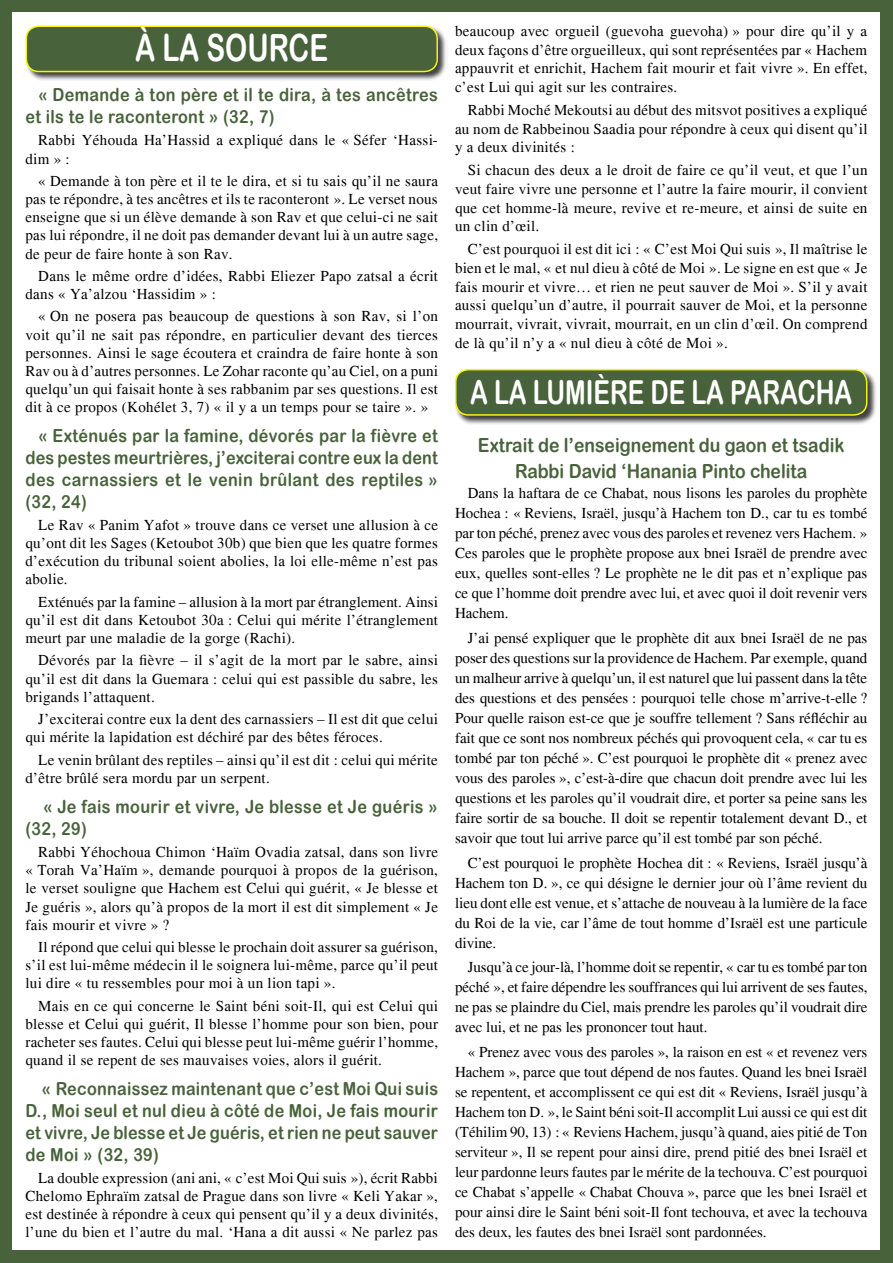
<style>
.page{position:relative;width:893px;height:1263px;background:#48623b}
.page>*{position:absolute;margin:0;border:0;box-sizing:border-box;transform-origin:0 0}
.Titre{font:37.5px "Arial Rounded MT Bold";color:#fff;scale:.75 1}
.Titre-2{font:33px "Arial Rounded MT Bold";color:#fff;scale:.75 1}
.Sous_titre_centre{font:19.5px/25.5px "Arial Rounded MT Bold";color:#48623b;text-align:center;scale:.9 1}
.Sous-titre{font:18px/21.8px "Arial Rounded MT Bold";letter-spacing:.02em;color:#48623b;scale:.9 1}
.Corp_de_texte_roman{font:15px/20.1px "Times New Roman";letter-spacing:.02em;color:#000;text-align:justify}
</style>
<div class="page">
<div style="left:13px;top:13px;width:867px;height:1237px;background:#fff"></div>
<div style="left:24px;top:24px;width:424px;height:58px;background:#000;opacity:.75"></div>
<svg style="left:25px;top:25px;width:414px;height:47px;background:#566d3b"></svg>
<div style="left:454px;top:368px;width:423px;height:57px;background:#000;opacity:.75"></div>
<svg style="left:454px;top:368px;width:414px;height:47px;background:#566e3e"></svg>
<p class="Titre" style="left:135px;top:25px;width:259px">À LA SOURCE</p>
<p class="Sous-titre" style="left:26px;top:84px;width:460px;text-indent:13px">« Demande à ton père et il te dira, à tes ancêtres et ils te le raconteront » (32, 7)</p>
<p class="Corp_de_texte_roman" style="left:26px;top:131px;width:414px;line-height:18.1px;text-indent:13px">Rabbi Yéhouda Ha’Hassid a expliqué dans le « Séfer ‘Hassi&shy;dim » :</p>
<p class="Corp_de_texte_roman" style="left:26px;top:172px;width:414px;line-height:18.1px;text-indent:13px">« Demande à ton père et il te le dira, et si tu sais qu’il ne saura pas te répondre, à tes ancêtres et ils te raconteront ». Le verset nous enseigne que si un élève demande à son Rav et que celui-ci ne sait pas lui répondre, il ne doit pas demander devant lui à un autre sage, de peur de faire honte à son Rav.</p>
<p class="Corp_de_texte_roman" style="left:26px;top:267px;width:414px;line-height:18.1px;text-indent:13px">Dans le même ordre d’idées, Rabbi Eliezer Papo zatsal a écrit dans « Ya’alzou ‘Hassidim » :</p>
<p class="Corp_de_texte_roman" style="left:26px;top:307px;width:414px;line-height:18.1px;text-indent:13px">« On ne posera pas beaucoup de questions à son Rav, si l’on voit qu’il ne sait pas répondre, en particulier devant des tierces personnes. Ainsi le sage écoutera et craindra de faire honte à son Rav ou à d’autres personnes. Le Zohar raconte qu’au Ciel, on a puni quelqu’un qui faisait honte à ses rabbanim par ses questions. Il est dit à ce propos (Kohélet 3, 7) « il y a un temps pour se taire ». »</p>
<p class="Sous-titre" style="left:26px;top:425px;width:460px;text-align:justify;text-indent:13px">« Exténués par la famine, dévorés par la fièvre et des pestes meurtrières, j’exciterai contre eux la dent des carnassiers et le venin brûlant des reptiles » (32, 24)</p>
<p class="Corp_de_texte_roman" style="left:26px;top:516px;width:414px;line-height:18.1px;text-indent:13px">Le Rav « Panim Yafot » trouve dans ce verset une allusion à ce qu’ont dit les Sages (Ketoubot 30b) que bien que les quatre formes d’exécution du tribunal soient abolies, la loi elle-même n’est pas abolie.</p>
<p class="Corp_de_texte_roman" style="left:26px;top:593px;width:414px;line-height:18.1px;text-indent:13px">Exténués par la famine – allusion à la mort par étranglement. Ainsi qu’il est dit dans Ketoubot 30a : Celui qui mérite l’étranglement meurt par une maladie de la gorge (Rachi).</p>
<p class="Corp_de_texte_roman" style="left:26px;top:651px;width:414px;line-height:18.1px;text-indent:13px">Dévorés par la fièvre – il s’agit de la mort par le sabre, ainsi qu’il est dit dans la Guemara : celui qui est passible du sabre, les brigands l’attaquent.</p>
<p class="Corp_de_texte_roman" style="left:26px;top:710px;width:414px;line-height:18.1px;text-indent:13px">J’exciterai contre eux la dent des carnassiers – Il est dit que celui qui mérite la lapidation est déchiré par des bêtes féroces.</p>
<p class="Corp_de_texte_roman" style="left:26px;top:750px;width:414px;line-height:18.1px;text-indent:13px">Le venin brûlant des reptiles – ainsi qu’il est dit : celui qui mérite d’être brûlé sera mordu par un serpent.</p>
<p class="Sous-titre" style="left:26px;top:795px;width:460px;text-indent:18px">« Je fais mourir et vivre, Je blesse et Je guéris » (32, 29)</p>
<p class="Corp_de_texte_roman" style="left:26px;top:843px;width:414px;line-height:18.1px;text-indent:13px">Rabbi Yéhochoua Chimon ‘Haïm Ovadia zatsal, dans son livre « Torah Va’Haïm », demande pourquoi à propos de la guérison, le verset souligne que Hachem est Celui qui guérit, « Je blesse et Je guéris », alors qu’à propos de la mort il est dit simplement « Je fais mourir et vivre » ?</p>
<p class="Corp_de_texte_roman" style="left:26px;top:938px;width:414px;line-height:18.1px;text-indent:13px">Il répond que celui qui blesse le prochain doit assurer sa guérison, s’il est lui-même médecin il le soignera lui-même, parce qu’il peut lui dire « tu ressembles pour moi à un lion tapi ».</p>
<p class="Corp_de_texte_roman" style="left:26px;top:996px;width:414px;line-height:18.1px;text-indent:13px">Mais en ce qui concerne le Saint béni soit-Il, qui est Celui qui blesse et Celui qui guérit, Il blesse l’homme pour son bien, pour racheter ses fautes. Celui qui blesse peut lui-même guérir l’homme, quand il se repent de ses mauvaises voies, alors il guérit.</p>
<p class="Sous-titre" style="left:26px;top:1078px;width:460px;text-align:justify;text-indent:16px">« Reconnaissez maintenant que c’est Moi Qui suis D., Moi seul et nul dieu à côté de Moi, Je fais mourir et vivre, Je blesse et Je guéris, et rien ne peut sauver de Moi » (32, 39)</p>
<p class="Corp_de_texte_roman" style="left:26px;top:1169px;width:414px;line-height:18.1px;text-indent:13px">La double expression (ani ani, « c’est Moi Qui suis »), écrit Rabbi Chelomo Ephraïm zatsal de Prague dans son livre « Keli Yakar », est destinée à répondre à ceux qui pensent qu’il y a deux divinités, l’une du bien et l’autre du mal. ‘Hana a dit aussi « Ne parlez pas</p>
<p class="Corp_de_texte_roman" style="left:455px;top:21px;width:414px;line-height:18.8px">beaucoup avec orgueil (guevoha guevoha) » pour dire qu’il y a deux façons d’être orgueilleux, qui sont représentées par « Hachem appauvrit et enrichit, Hachem fait mourir et fait vivre ». En effet, c’est Lui qui agit sur les contraires.</p>
<p class="Corp_de_texte_roman" style="left:455px;top:100px;width:414px;line-height:18.8px;text-indent:13px">Rabbi Moché Mekoutsi au début des mitsvot positives a expliqué au nom de Rabbeinou Saadia pour répondre à ceux qui disent qu’il y a deux divinités :</p>
<p class="Corp_de_texte_roman" style="left:455px;top:161px;width:414px;line-height:18.8px;text-indent:13px">Si chacun des deux a le droit de faire ce qu’il veut, et que l’un veut faire vivre une personne et l’autre la faire mourir, il convient que cet homme-là meure, revive et re-meure, et ainsi de suite en un clin d’œil.</p>
<p class="Corp_de_texte_roman" style="left:455px;top:240px;width:414px;line-height:18.8px;text-indent:13px">C’est pourquoi il est dit ici : « C’est Moi Qui suis », Il maîtrise le bien et le mal, « et nul dieu à côté de Moi ». Le signe en est que « Je fais mourir et vivre… et rien ne peut sauver de Moi ». S’il y avait aussi quelqu’un d’autre, il pourrait sauver de Moi, et la personne mourrait, vivrait, vivrait, mourrait, en un clin d’œil. On comprend de là qu’il n’y a « nul dieu à côté de Moi ».</p>
<p class="Titre-2" style="left:470px;top:373px;width:511px">A LA LUMIÈRE DE LA PARACHA</p>
<p class="Sous_titre_centre" style="left:478px;top:432px;width:409px">Extrait de l’enseignement du gaon et tsadik<br>Rabbi David ‘Hanania Pinto chelita</p>
<p class="Corp_de_texte_roman" style="left:455px;top:483px;width:414px;text-indent:13px">Dans la haftara de ce Chabat, nous lisons les paroles du prophète Hochea : « Reviens, Israël, jusqu’à Hachem ton D., car tu es tombé par ton péché, prenez avec vous des paroles et revenez vers Hachem. » Ces paroles que le prophète propose aux bnei Israël de prendre avec eux, quelles sont-elles ? Le prophète ne le dit pas et n’explique pas ce que l’homme doit prendre avec lui, et avec quoi il doit revenir vers Hachem.</p>
<p class="Corp_de_texte_roman" style="left:455px;top:627px;width:414px;text-indent:13px">J’ai pensé expliquer que le prophète dit aux bnei Israël de ne pas poser des questions sur la providence de Hachem. Par exemple, quand un malheur arrive à quelqu’un, il est naturel que lui passent dans la tête des questions et des pensées : pourquoi telle chose m’arrive-t-elle ?<br>Pour quelle raison est-ce que je souffre tellement ? Sans réfléchir au fait que ce sont nos nombreux péchés qui provoquent cela, « car tu es tombé par ton péché ». C’est pourquoi le prophète dit « prenez avec vous des paroles », c’est-à-dire que chacun doit prendre avec lui les questions et les paroles qu’il voudrait dire, et porter sa peine sans les faire sortir de sa bouche. Il doit se repentir totalement devant D., et savoir que tout lui arrive parce qu’il est tombé par son péché.</p>
<p class="Corp_de_texte_roman" style="left:455px;top:852px;width:414px;text-indent:13px">C’est pourquoi le prophète Hochea dit : « Reviens, Israël jusqu’à Hachem ton D. », ce qui désigne le dernier jour où l’âme revient du lieu dont elle est venue, et s’attache de nouveau à la lumière de la face du Roi de la vie, car l’âme de tout homme d’Israël est une particule divine.</p>
<p class="Corp_de_texte_roman" style="left:455px;top:957px;width:414px;text-indent:13px">Jusqu’à ce jour-là, l’homme doit se repentir, « car tu es tombé par ton péché », et faire dépendre les souffrances qui lui arrivent de ses fautes, ne pas se plaindre du Ciel, mais prendre les paroles qu’il voudrait dire avec lui, et ne pas les prononcer tout haut.</p>
<p class="Corp_de_texte_roman" style="left:455px;top:1042px;width:414px;text-indent:13px">« Prenez avec vous des paroles », la raison en est « et revenez vers Hachem », parce que tout dépend de nos fautes. Quand les bnei Israël se repentent, et accomplissent ce qui est dit « Reviens, Israël jusqu’à Hachem ton D. », le Saint béni soit-Il accomplit Lui aussi ce qui est dit (Téhilim 90, 13) : « Reviens Hachem, jusqu’à quand, aies pitié de Ton serviteur », Il se repent pour ainsi dire, prend pitié des bnei Israël et leur pardonne leurs fautes par le mérite de la techouva. C’est pourquoi ce Chabat s’appelle « Chabat Chouva », parce que les bnei Israël et pour ainsi dire le Saint béni soit-Il font techouva, et avec la techouva des deux, les fautes des bnei Israël sont pardonnées.</p>
</div>
